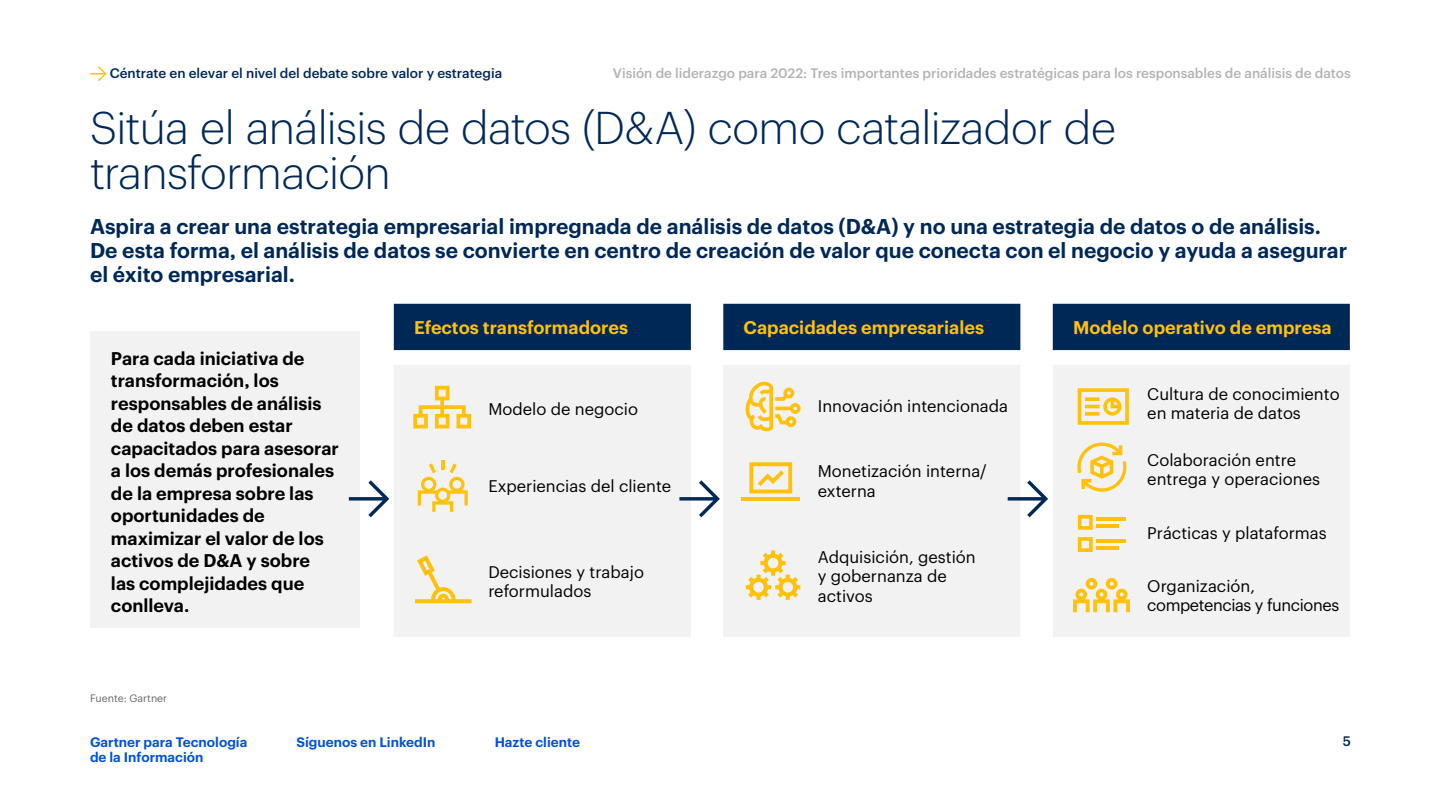
<style>
.page{position:relative;width:1440px;height:810px;background:#fff}
.page>*{position:absolute;margin:0;border:0;box-sizing:border-box;transform-origin:0 0}
.t1{font:300 45px/45px "Graphik";letter-spacing:-.015em;color:#002856}
.t2{font:600 21px/24px "Graphik";color:#002856}
.t3{font:600 18px/22.5px "Graphik";color:#000}
.t4{font:600 18px "Graphik";color:#fec10d}
.t5{font:16.5px/19.5px "Graphik";color:#000}
.t6{font:16.5px/19.5px "Graphik";letter-spacing:-.025em;color:#000}
.t7{font:500 13.5px "Graphik";color:#b3b3b3}
.t8{font:600 13.5px/15px "Graphik";color:#0052d6}
.t9{font:500 13.5px "Graphik";color:#002856}
.t10{font:10.5px "Graphik";color:#666}
</style>
<div class="page">
<div style="left:90px;top:331px;width:269px;height:296px;background:#f2f2f2"></div>
<svg style="left:90px;top:66px;width:17px;height:15px"></svg>
<svg style="left:394px;top:304px;width:956px;height:46px"></svg>
<svg style="left:394px;top:365px;width:956px;height:272px;fill:#f2f2f2"></svg>
<svg style="left:418px;top:461px;width:50px;height:51px"></svg>
<svg style="left:746px;top:551px;width:54px;height:49px"></svg>
<svg style="left:1075px;top:441px;width:52px;height:51px"></svg>
<svg style="left:1077px;top:388px;width:52px;height:37px"></svg>
<svg style="left:415px;top:555px;width:56px;height:48px"></svg>
<svg style="left:1073px;top:578px;width:57px;height:34px"></svg>
<svg style="left:745px;top:381px;width:55px;height:50px"></svg>
<svg style="left:1078px;top:515px;width:14px;height:15px"></svg>
<svg style="left:1078px;top:537px;width:14px;height:15px"></svg>
<hr style="left:1096px;top:517px;width:30px;height:3px;background:#fec10d">
<hr style="left:1096px;top:524px;width:22px;height:4px;background:#fec10d">
<hr style="left:1096px;top:539px;width:30px;height:4px;background:#fec10d">
<hr style="left:1096px;top:546px;width:22px;height:4px;background:#fec10d">
<svg style="left:679px;top:480px;width:41px;height:37px"></svg>
<svg style="left:1007px;top:480px;width:41px;height:37px"></svg>
<svg style="left:349px;top:480px;width:40px;height:37px"></svg>
<svg style="left:413px;top:386px;width:58px;height:42px"></svg>
<hr style="left:741px;top:497px;width:59px;height:4px;background:#fec10d">
<svg style="left:749px;top:462px;width:43px;height:31px"></svg>
<p class="t9" style="left:110px;top:63px;width:394px">Céntrate en elevar el nivel del debate sobre valor y estrategia</p>
<p class="t7" style="left:613px;top:63px;width:739px">Visión de liderazgo para 2022: Tres importantes prioridades estratégicas para los responsables de análisis de datos</p>
<h1 class="t1" style="left:90px;top:101px;width:1027px">Sitúa el análisis de datos (D&amp;A) como catalizador de transformación</h1>
<p class="t2" style="left:90px;top:212px;width:1259px">Aspira a crear una estrategia empresarial impregnada de análisis de datos (D&amp;A) y no una estrategia de datos o de análisis.<br>De esta forma, el análisis de datos se convierte en centro de creación de valor que conecta con el negocio y ayuda a asegurar el éxito empresarial.</p>
<p class="t3" style="left:111px;top:345px;width:230px">Para cada iniciativa de transformación, los responsables de análisis de datos deben estar capacitados para asesorar a los demás profesionales de la empresa sobre las oportunidades de maximizar el valor de los activos de D&amp;A y sobre<br>las complejidades que conlleva.</p>
<p class="t10" style="left:90px;top:691px;width:79px">Fuente: Gartner</p>
<p class="t4" style="left:414px;top:314px;width:216px">Efectos transformadores</p>
<p class="t4" style="left:743px;top:314px;width:242px">Capacidades empresariales</p>
<p class="t4" style="left:1073px;top:314px;width:260px">Modelo operativo de empresa</p>
<p class="t5" style="left:488px;top:398px;width:151px">Modelo de negocio</p>
<p class="t5" style="left:488px;top:475px;width:184px">Experiencias del cliente</p>
<p class="t5" style="left:488px;top:561px;width:157px">Decisiones y trabajo reformulados</p>
<p class="t5" style="left:818px;top:395px;width:192px">Innovación intencionada</p>
<p class="t5" style="left:818px;top:460px;width:171px">Monetización interna/ externa</p>
<p class="t5" style="left:818px;top:546px;width:159px">Adquisición, gestión y gobernanza de activos</p>
<p class="t5" style="left:1147px;top:383px;width:194px">Cultura de conocimiento en materia de datos</p>
<p class="t5" style="left:1147px;top:449px;width:174px">Colaboración entre entrega y operaciones</p>
<p class="t5" style="left:1147px;top:521px;width:181px">Prácticas y plataformas</p>
<p class="t6" style="left:1147px;top:575px;width:193px">Organización, competencias y funciones</p>
<p class="t8" style="left:90px;top:733px;width:159px">Gartner para Tecnología de la Información</p>
<p class="t8" style="left:296px;top:733px;width:140px">Síguenos en LinkedIn</p>
<p class="t8" style="left:495px;top:733px;width:87px">Hazte cliente</p>
<p class="t9" style="left:1342px;top:731px;width:10px">5</p>
</div>
